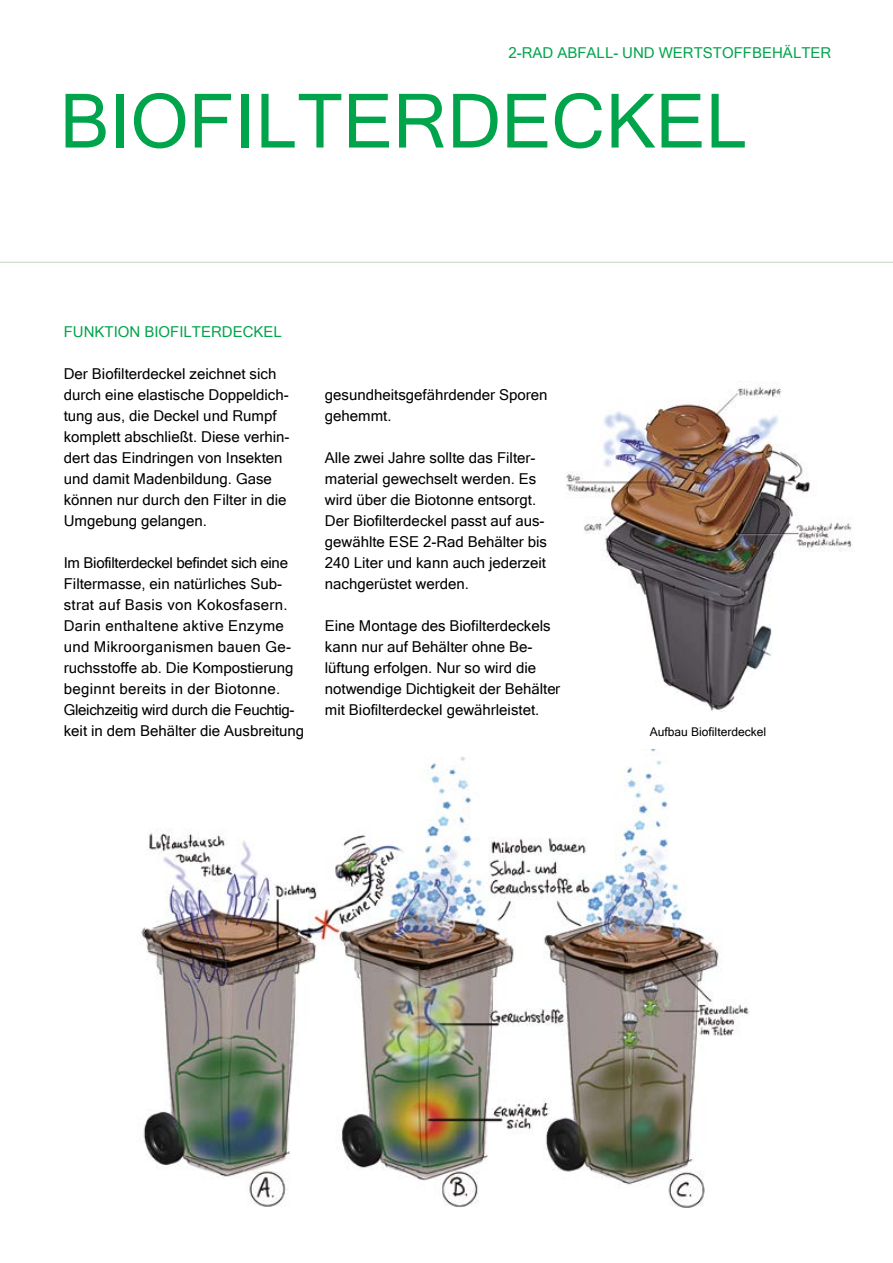
<style>
.page{position:relative;width:893px;height:1263px;background:#fff}
.page>*{position:absolute;margin:0;border:0;box-sizing:border-box;transform-origin:0 0}
.t1{font:75px "Microsoft Sans Serif";color:#00a44b}
.t2{font:15px/21px "Microsoft Sans Serif";color:#000}
.t3{font:15px "Microsoft Sans Serif";color:#00a44b}
.t4{font:12px "Microsoft Sans Serif";color:#000}
</style>
<div class="page">
<img style="left:141px;top:749px;width:608px;height:459px">
<img style="left:566px;top:381px;width:286px;height:331px">
<hr style="left:0;top:262px;width:893px;height:1px;background:#badbb8">
<p class="t3" style="left:508px;top:43px;width:324px">2-RAD ABFALL- UND WERTSTOFFBEHÄLTER</p>
<h1 class="t1" style="left:60px;top:72px;width:689px">BIOFILTERDECKEL</h1>
<p class="t3" style="left:64px;top:321px;width:220px">FUNKTION BIOFILTERDECKEL</p>
<p class="t2" style="left:64px;top:362px;width:227px">Der Biofilterdeckel zeichnet sich durch eine elastische Doppeldich&shy;tung aus, die Deckel und Rumpf komplett abschließt. Diese verhin&shy;dert das Eindringen von Insekten und damit Madenbildung. Gase können nur durch den Filter in die<br>Umgebung gelangen.</p>
<p class="t2" style="left:64px;top:551px;width:242px">Im Biofilterdeckel befindet sich eine Filtermasse, ein natürliches Sub&shy;strat auf Basis von Kokosfasern.<br>Darin enthaltene aktive Enzyme und Mikroorganismen bauen Ge&shy;ruchsstoffe ab. Die Kompostierung beginnt bereits in der Biotonne.<br>Gleichzeitig wird durch die Feuchtig&shy;keit in dem Behälter die Ausbreitung</p>
<p class="t2" style="left:325px;top:383px;width:224px">gesundheitsgefährdender Sporen gehemmt.</p>
<p class="t2" style="left:325px;top:446px;width:224px">Alle zwei Jahre sollte das Filter&shy;material gewechselt werden. Es wird über die Biotonne entsorgt.<br>Der Biofilterdeckel passt auf aus&shy;gewählte ESE 2-Rad Behälter bis<br>240 Liter und kann auch jederzeit nachgerüstet werden.</p>
<p class="t2" style="left:325px;top:614px;width:237px">Eine Montage des Biofilterdeckels kann nur auf Behälter ohne Be&shy;lüftung erfolgen. Nur so wird die notwendige Dichtigkeit der Behälter mit Biofilterdeckel gewährleistet.</p>
<p class="t4" style="left:650px;top:723px;width:118px">Aufbau Biofilterdeckel</p>
</div>
